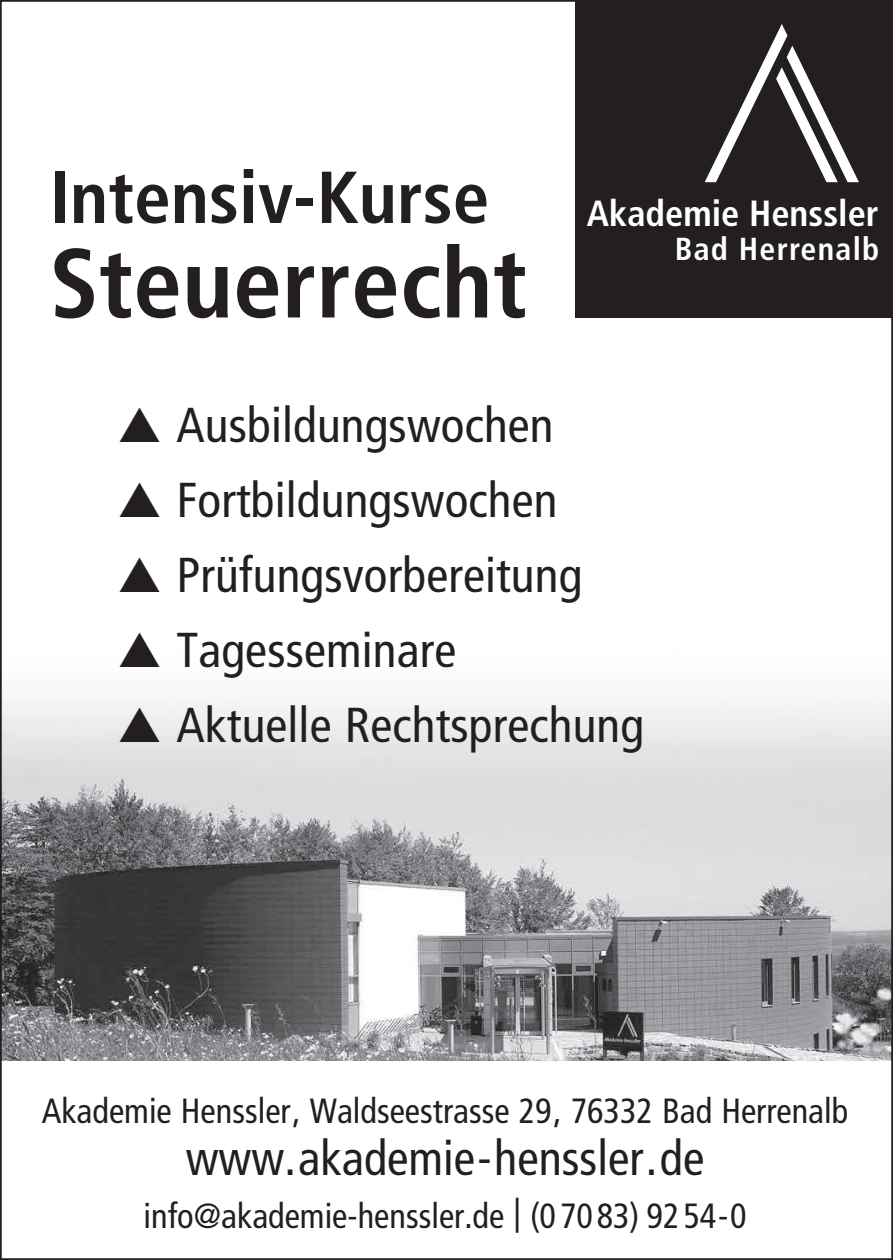
<style>
.page{position:relative;width:893px;height:1260px;background:#fff}
.page>*{position:absolute;margin:0;border:0;box-sizing:border-box;transform-origin:0 0}
.t1{font:700 condensed 98px "Frutiger";color:#231f20}
.t2{font:700 condensed 73.5px "Frutiger";color:#231f20}
.t3{font:condensed 49px "Frutiger";letter-spacing:.005em;color:#231f20}
.t4{font:700 condensed 36.4px "Frutiger";color:#fff}
.t5{font:condensed 35px "Frutiger";color:#231f20}
.t6{font:700 condensed 31.85px "Frutiger";letter-spacing:.04em;color:#fff}
</style>
<div class="page">
<img style="left:3px;top:701px;width:887px;height:359px">
<div style="left:575px;top:8px;width:316px;height:309px;background:#231f20"></div>
<svg style="left:705px;top:24px;width:154px;height:158px"></svg>
<h2 class="t2" style="left:50px;top:154px;width:441px">Intensiv-Kurse</h2>
<h1 class="t1" style="left:50px;top:225px;width:479px">Steuerrecht</h1>
<p class="t4" style="left:587px;top:192px;width:293px">Akademie Henssler</p>
<p class="t6" style="left:675px;top:230px;width:206px">Bad Herrenalb</p>
<p class="t3" style="left:118px;top:396px;width:437px">▲ Ausbildungswochen</p>
<p class="t3" style="left:118px;top:471px;width:441px">▲ Fortbildungswochen</p>
<p class="t3" style="left:118px;top:546px;width:466px">▲ Prüfungsvorbereitung</p>
<p class="t3" style="left:118px;top:622px;width:340px">▲ Tagesseminare</p>
<p class="t3" style="left:118px;top:697px;width:528px">▲ Aktuelle Rechtsprechung</p>
<p class="t5" style="left:42px;top:1090px;width:808px">Akademie Henssler, Waldseestrasse 29, 76332 Bad Herrenalb</p>
<p class="t3" style="left:186px;top:1130px;width:520px">www.akademie-henssler.de</p>
<p class="t5" style="left:144px;top:1195px;width:604px">info@akademie-henssler.de | (0 70 83) 92 54-0</p>
</div>
